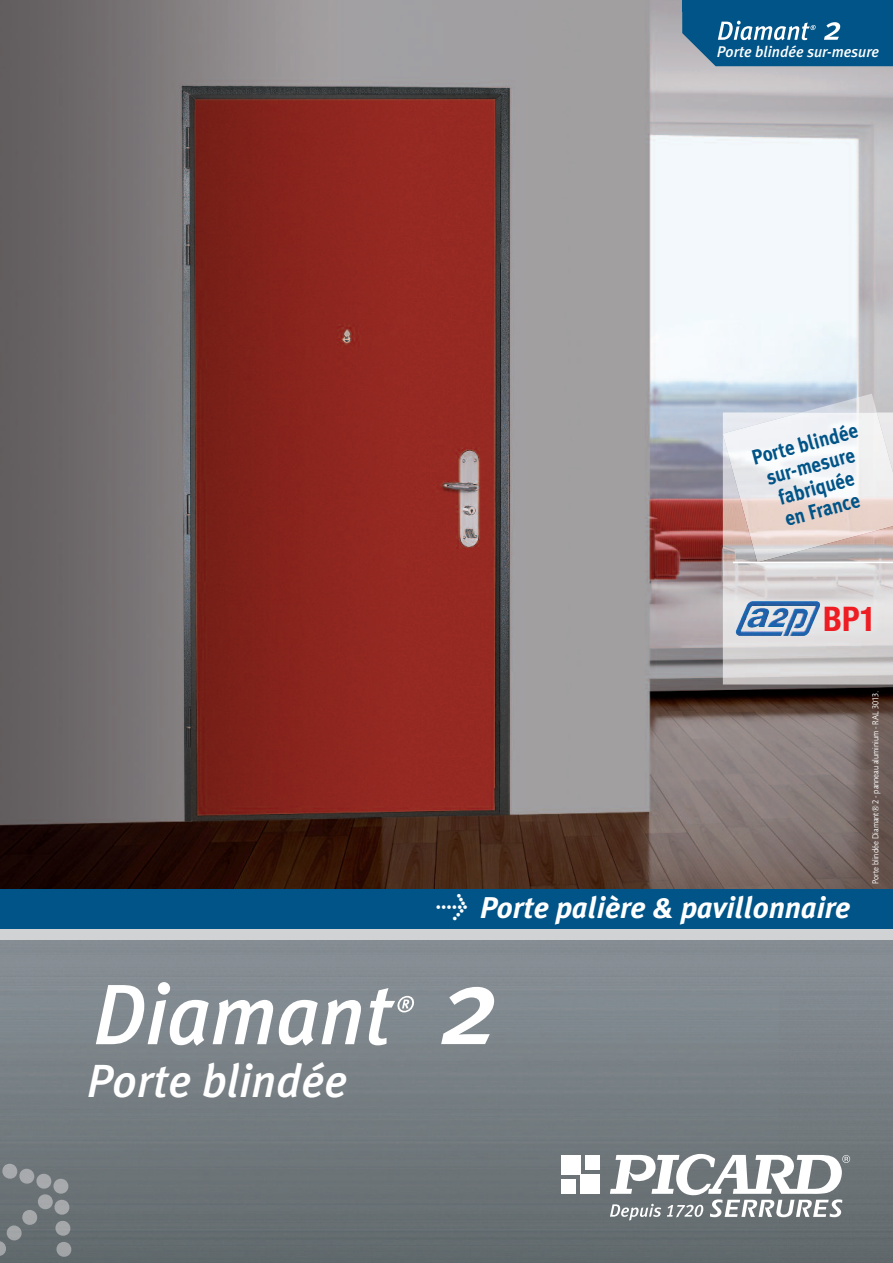
<style>
.page{position:relative;width:893px;height:1263px;background:#fff}
.page>*{position:absolute;margin:0;border:0;box-sizing:border-box;transform-origin:0 0}
.t1{font:italic 500 46.5px "Meta Plus";color:#fff}
.t2{font:700 condensed 33.9px "Helvetica Neue";color:#ee1d23}
.t3{font:italic 700 30px "Meta Plus";color:#fff}
.t4{font:700 21px/22.5px "Meta Plus";color:#005487;text-align:center;scale:.9 1}
.t5{font:italic 500 15.45px "Meta Plus";color:#fff}
.t6{font:9px "Foundry Sans";color:#fff;scale:.9 1}
.s1{font-weight:500;font-size:27px}
</style>
<div class="page">
<img style="left:0;top:0;width:893px;height:889px">
<img style="left:0;top:940px;width:893px;height:323px">
<div style="left:0;top:889px;width:893px;height:51px;background:#005487"></div>
<div style="left:0;top:929px;width:893px;height:11px;background:#d1d2d4"></div>
<div style="left:561px;top:1155px;width:20px;height:19px;background:#fff"></div>
<div style="left:586px;top:1155px;width:14px;height:14px;background:#fff"></div>
<div style="left:561px;top:1179px;width:14px;height:15px;background:#fff"></div>
<div style="left:581px;top:1174px;width:19px;height:20px;background:#fff"></div>
<svg style="left:610px;top:1154px;width:240px;height:66px"></svg>
<img style="left:0;top:1163px;width:72px;height:94px">
<svg style="left:96px;top:982px;width:177px;height:64px"></svg>
<svg style="left:279px;top:999px;width:82px;height:47px"></svg>
<svg style="left:369px;top:988px;width:46px;height:57px"></svg>
<svg style="left:441px;top:987px;width:53px;height:57px"></svg>
<img style="left:723px;top:562px;width:170px;height:122px">
<hr style="left:733px;top:562px;width:160px;height:1px;background:#fff">
<img style="left:802px;top:394px;width:75px;height:18px">
<img style="left:723px;top:412px;width:170px;height:150px">
<img style="left:736px;top:601px;width:84px;height:35px">
<div style="left:682px;top:0;width:211px;height:12px;background:#005487"></div>
<svg style="left:682px;top:12px;width:211px;height:54px;background:#1a6491"></svg>
<h3 class="t5" style="left:717px;top:42px;width:164px">Porte blindée sur-mesure</h3>
<h1 class="t1" style="left:87px;top:1053px;width:262px">Porte blindée</h1>
<h3 class="t4" style="left:749px;top:447px;width:123px;rotate:-15deg">Porte blindée sur-mesure fabriquée<br>en France</h3>
<h2 class="t2" style="left:823px;top:599px;width:54px">BP1</h2>
<h3 class="t3" style="left:435px;top:890px;width:417px"><span class="s1">&gt;</span> Porte palière &amp; pavillonnaire</h3>
<p class="t6" style="left:872px;top:884px;width:216px;rotate:-90deg">Porte blindée Diamant® 2 - panneau aluminium - RAL 3013.</p>
</div>
